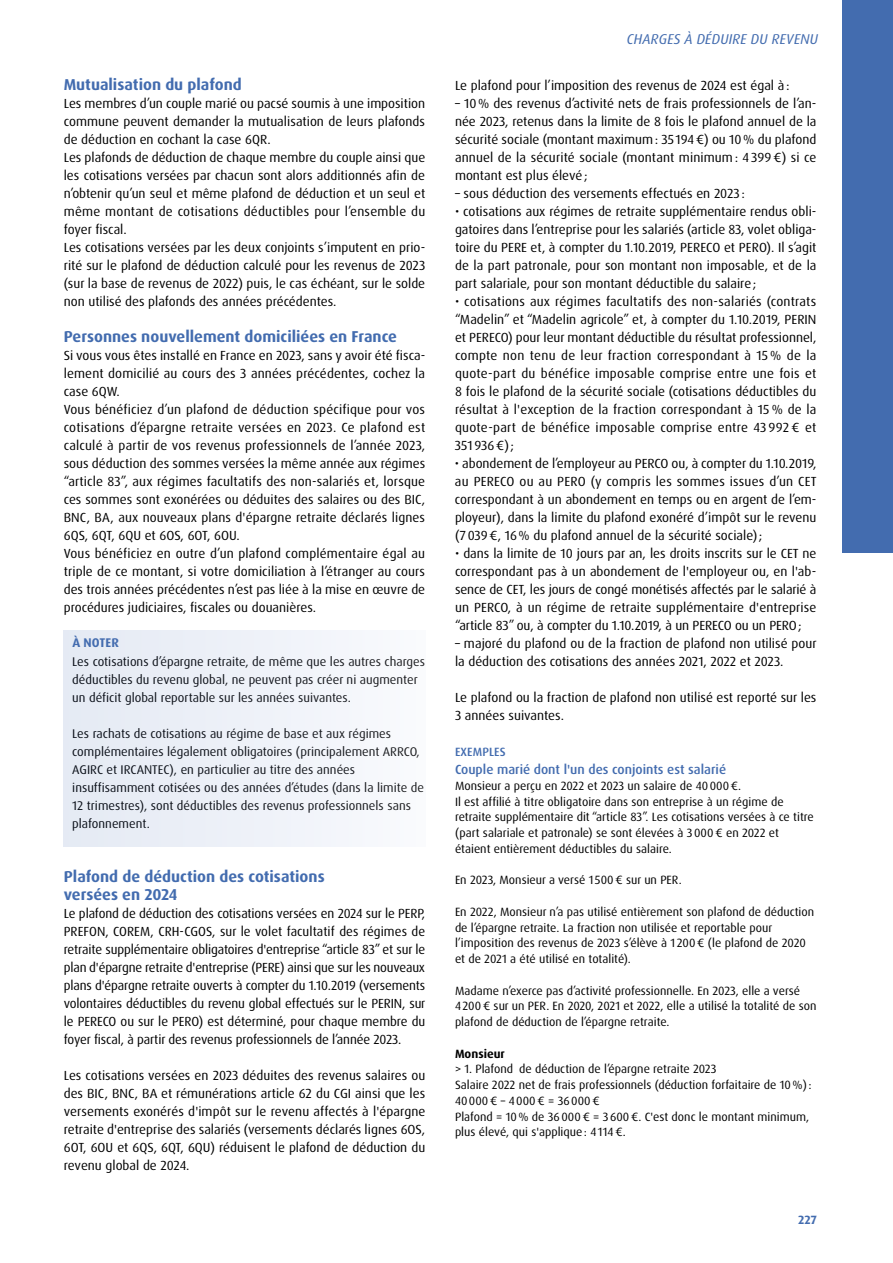
<style>
.page{position:relative;width:893px;height:1263px;background:#fff}
.page>*{position:absolute;margin:0;border:0;box-sizing:border-box;transform-origin:0 0}
.t1{font:700 15.75px/18px "Dax Pro";color:#436caf}
.t2{font:italic 14.25px "Dax Pro";letter-spacing:.01em;color:#436caf}
.t3{font:13.2px/18px "Dax Pro";color:#000;text-align:justify}
.t4{font:500 13.2px "Dax Pro";color:#436caf}
.t5{font:12.6px/18px "Dax Pro";color:#000}
.t6{font:700 12.6px "Dax Pro";letter-spacing:.01em;color:#436caf}
.t7{font:12px/15.8px "Dax Pro";color:#000}
.t8{font:500 12px "Dax Pro";letter-spacing:.01em;color:#436caf}
.t9{font:700 12px "Dax Pro";color:#000}
.t10{font:700 12px "Dax Pro";color:#436caf}
</style>
<div class="page">
<div style="left:842px;top:0;width:51px;height:553px;background:#436caf"></div>
<div style="left:64px;top:630px;width:361px;height:216px;background:#eef1f8"></div>
<p class="t1" style="left:64px;top:76px;width:179px">Mutualisation du plafond</p>
<p class="t3" style="left:64px;top:94px;width:363px;text-align:left">Les membres d’un couple marié ou pacsé soumis à une imposition commune peuvent demander la mutualisation de leurs plafonds de déduction en cochant la case 6QR.<br>Les plafonds de déduction de chaque membre du couple ainsi que les cotisations versées par chacun sont alors additionnés afin de n’obtenir qu’un seul et même plafond de déduction et un seul et même montant de cotisations déductibles pour l’ensemble du foyer fiscal.<br>Les cotisations versées par les deux conjoints s’imputent en prio&shy;rité sur le plafond de déduction calculé pour les revenus de 2023 (sur la base de revenus de 2022) puis, le cas échéant, sur le solde non utilisé des plafonds des années précédentes.</p>
<p class="t1" style="left:64px;top:328px;width:335px">Personnes nouvellement domiciliées en France</p>
<p class="t3" style="left:64px;top:346px;width:363px;text-align:left">Si vous vous êtes installé en France en 2023, sans y avoir été fisca&shy;lement domicilié au cours des 3 années précédentes, cochez la case 6QW.<br>Vous bénéficiez d’un plafond de déduction spécifique pour vos cotisations d’épargne retraite versées en 2023. Ce plafond est calculé à partir de vos revenus professionnels de l’année 2023, sous déduction des sommes versées la même année aux régimes “article 83”, aux régimes facultatifs des non-salariés et, lorsque ces sommes sont exonérées ou déduites des salaires ou des BIC, BNC, BA, aux nouveaux plans d'épargne retraite déclarés lignes 6QS, 6QT, 6QU et 6OS, 6OT, 6OU.<br>Vous bénéficiez en outre d’un plafond complémentaire égal au triple de ce montant, si votre domiciliation à l’étranger au cours des trois années précédentes n’est pas liée à la mise en œuvre de procédures judiciaires, fiscales ou douanières.</p>
<p class="t6" style="left:72px;top:634px;width:48px">À NOTER</p>
<p class="t5" style="left:72px;top:653px;width:354px">Les cotisations d’épargne retraite, de même que les autres charges déductibles du revenu global, ne peuvent pas créer ni augmenter un déficit global reportable sur les années suivantes.</p>
<p class="t5" style="left:72px;top:725px;width:353px">Les rachats de cotisations au régime de base et aux régimes complémentaires légalement obligatoires (principalement ARRCO, AGIRC et IRCANTEC), en particulier au titre des années insuffisamment cotisées ou des années d’études (dans la limite de 12 trimestres), sont déductibles des revenus professionnels sans plafonnement.</p>
<p class="t1" style="left:64px;top:868px;width:262px">Plafond de déduction des cotisations versées en 2024</p>
<p class="t3" style="left:64px;top:904px;width:363px">Le plafond de déduction des cotisations versées en 2024 sur le PERP, PREFON, COREM, CRH-CGOS, sur le volet facultatif des régimes de retraite supplémentaire obligatoires d'entreprise “article 83” et sur le plan d'épargne retraite d'entreprise (PERE) ainsi que sur les nouveaux plans d'épargne retraite ouverts à compter du 1.10.2019 (versements volontaires déductibles du revenu global effectués sur le PERIN, sur le PERECO ou sur le PERO) est déterminé, pour chaque membre du foyer fiscal, à partir des revenus professionnels de l’année 2023.</p>
<p class="t3" style="left:64px;top:1066px;width:363px">Les cotisations versées en 2023 déduites des revenus salaires ou des BIC, BNC, BA et rémunérations article 62 du CGI ainsi que les versements exonérés d'impôt sur le revenu affectés à l'épargne retraite d'entreprise des salariés (versements déclarés lignes 6OS, 6OT, 6OU et 6QS, 6QT, 6QU) réduisent le plafond de déduction du revenu global de 2024.</p>
<p class="t2" style="left:627px;top:30px;width:193px">CHARGES À DÉDUIRE DU REVENU</p>
<p class="t3" style="left:455px;top:77px;width:336px">Le plafond pour l’imposition des revenus de 2024 est égal à :</p>
<p class="t3" style="left:455px;top:95px;width:363px">– 10% des revenus d’activité nets de frais professionnels de l’an&shy;née 2023, retenus dans la limite de 8 fois le plafond annuel de la sécurité sociale (montant maximum: 35 194€) ou 10% du plafond annuel de la sécurité sociale (montant minimum: 4 399€) si ce montant est plus élevé;</p>
<p class="t3" style="left:455px;top:184px;width:291px">– sous déduction des versements effectués en 2023 :</p>
<p class="t3" style="left:455px;top:203px;width:363px">• cotisations aux régimes de retraite supplémentaire rendus obli&shy;gatoires dans l’entreprise pour les salariés (article 83, volet obliga&shy;toire du PERE et, à compter du 1.10.2019, PERECO et PERO). Il s’agit de la part patronale, pour son montant non imposable, et de la part salariale, pour son montant déductible du salaire;</p>
<p class="t3" style="left:455px;top:292px;width:363px">• cotisations aux régimes facultatifs des non-salariés (contrats “Madelin” et “Madelin agricole” et, à compter du 1.10.2019, PERIN et PERECO) pour leur montant déductible du résultat professionnel, compte non tenu de leur fraction correspondant à 15 % de la quote-part du bénéfice imposable comprise entre une fois et 8 fois le plafond de la sécurité sociale (cotisations déductibles du résultat à l'exception de la fraction correspondant à 15 % de la quote-part de bénéfice imposable comprise entre 43 992 € et 351936€);</p>
<p class="t3" style="left:455px;top:455px;width:363px">• abondement de l’employeur au PERCO ou, à compter du 1.10.2019, au PERECO ou au PERO (y compris les sommes issues d’un CET correspondant à un abondement en temps ou en argent de l’em&shy;ployeur), dans la limite du plafond exonéré d’impôt sur le revenu (7039€, 16% du plafond annuel de la sécurité sociale);</p>
<p class="t3" style="left:455px;top:544px;width:363px">• dans la limite de 10 jours par an, les droits inscrits sur le CET ne correspondant pas à un abondement de l'employeur ou, en l'ab&shy;sence de CET, les jours de congé monétisés affectés par le salarié à un PERCO, à un régime de retraite supplémentaire d'entreprise “article 83” ou, à compter du 1.10.2019, à un PERECO ou un PERO;</p>
<p class="t3" style="left:455px;top:634px;width:363px">– majoré du plafond ou de la fraction de plafond non utilisé pour la déduction des cotisations des années 2021, 2022 et 2023.</p>
<p class="t3" style="left:455px;top:688px;width:363px">Le plafond ou la fraction de plafond non utilisé est reporté sur les<br>3 années suivantes.</p>
<p class="t8" style="left:455px;top:744px;width:52px">EXEMPLES</p>
<p class="t4" style="left:455px;top:761px;width:273px">Couple marié dont l'un des conjoints est salarié</p>
<p class="t7" style="left:455px;top:778px;width:360px">Monsieur a perçu en 2022 et 2023 un salaire de 40000€.<br>Il est affilié à titre obligatoire dans son entreprise à un régime de retraite supplémentaire dit “article 83”. Les cotisations versées à ce titre (part salariale et patronale) se sont élevées à 3000€ en 2022 et étaient entièrement déductibles du salaire.</p>
<p class="t7" style="left:455px;top:872px;width:228px">En 2023, Monsieur a versé 1 500€ sur un PER.</p>
<p class="t7" style="left:455px;top:904px;width:361px">En 2022, Monsieur n’a pas utilisé entièrement son plafond de déduction de l’épargne retraite. La fraction non utilisée et reportable pour l’imposition des revenus de 2023 s’élève à 1 200€ (le plafond de 2020 et de 2021 a été utilisé en totalité).</p>
<p class="t7" style="left:455px;top:982px;width:363px">Madame n’exerce pas d’activité professionnelle. En 2023, elle a versé<br>4200€ sur un PER. En 2020, 2021 et 2022, elle a utilisé la totalité de son plafond de déduction de l’épargne retraite.</p>
<p class="t9" style="left:455px;top:1046px;width:51px">Monsieur</p>
<p class="t7" style="left:455px;top:1061px;width:358px">&gt; 1. Plafond de déduction de l’épargne retraite 2023<br>Salaire 2022 net de frais professionnels (déduction forfaitaire de 10%):<br>40000€ – 4000€ = 36000€<br>Plafond = 10% de 36000€ = 3600€. C'est donc le montant minimum, plus élevé, qui s'applique: 4114€.</p>
<p class="t10" style="left:798px;top:1212px;width:20px">227</p>
</div>
